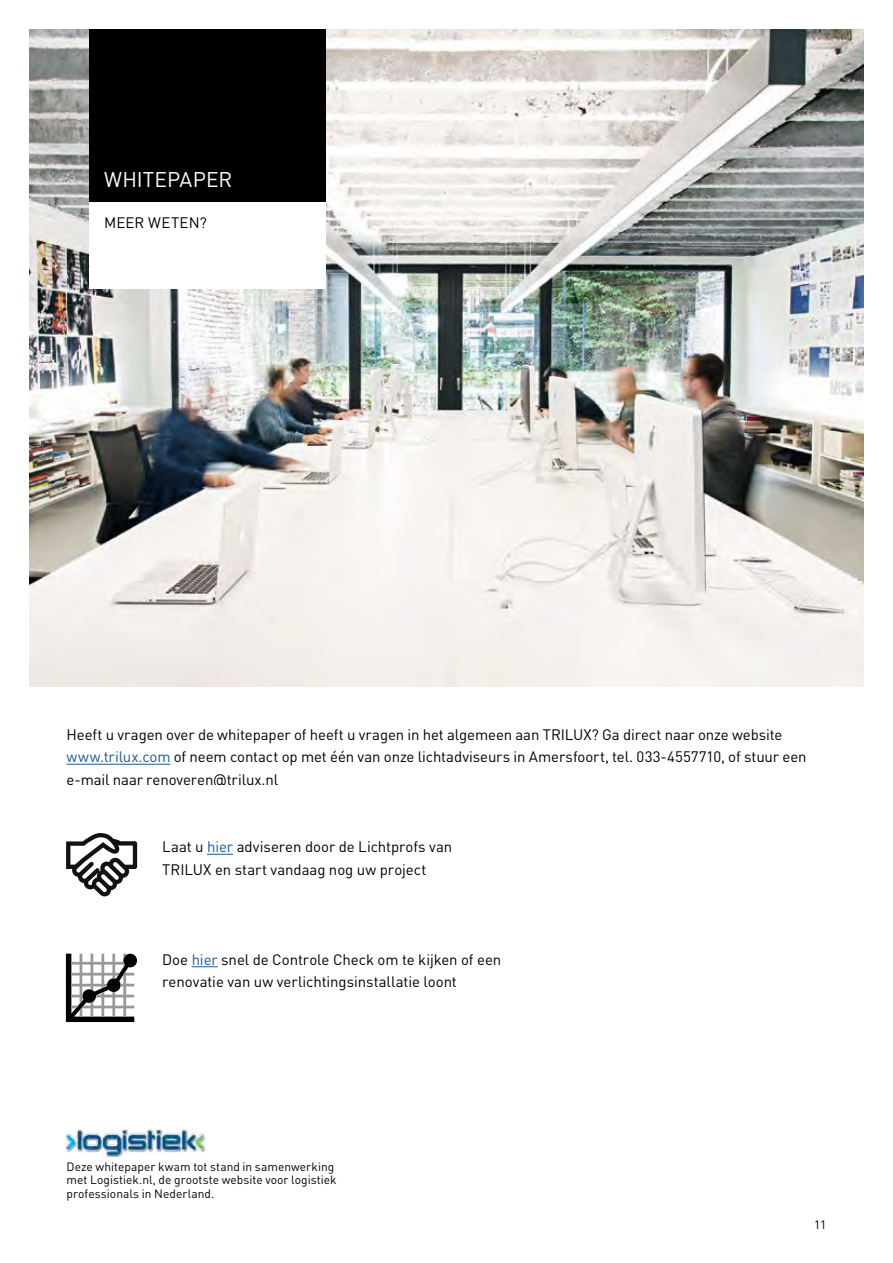
<style>
.page{position:relative;width:893px;height:1263px;background:#fff}
.page>*{position:absolute;margin:0;border:0;box-sizing:border-box;transform-origin:0 0}
.Leuchte_negativ{font:21px "Trilux DIN";color:#fff}
.Nutzenargumente{font:15px/22.5px "Trilux DIN";letter-spacing:-.005em;color:#000}
.Bereich_grau{font:15px "Trilux DIN";letter-spacing:.005em;color:#000}
.Nutzenargumente-2{font:12px/13.8px "Trilux DIN";color:#000}
.s1{color:#165b9a}
</style>
<div class="page">
<hr style="left:67px;top:764px;width:103px;height:1px;background:#165b9a">
<svg style="left:207px;top:854px;width:26px;height:1px"></svg>
<svg style="left:192px;top:966px;width:26px;height:1px"></svg>
<img style="left:66px;top:1129px;width:139px;height:28px">
<img style="left:30px;top:30px;width:833px;height:657px">
<svg style="left:66px;top:833px;width:71px;height:63px"></svg>
<svg style="left:66px;top:954px;width:71px;height:68px"></svg>
<div style="left:89px;top:30px;width:236px;height:172px;background:#000"></div>
<div style="left:89px;top:202px;width:236px;height:86px;background:#fff"></div>
<p class="Leuchte_negativ" style="left:104px;top:166px;width:130px">WHITEPAPER</p>
<p class="Bereich_grau" style="left:104px;top:213px;width:104px">MEER WETEN?</p>
<p class="Nutzenargumente" style="left:67px;top:723px;width:741px">Heeft u vragen over de whitepaper of heeft u vragen in het algemeen aan TRILUX? Ga direct naar onze website <span class="s1">www.trilux.com</span> of neem contact op met één van onze lichtadviseurs in Amersfoort, tel. 033-4557710, of stuur een e-mail naar renoveren@trilux.nl</p>
<p class="Nutzenargumente" style="left:162px;top:835px;width:292px">Laat u <span class="s1">hier</span> adviseren door de Lichtprofs van<br>TRILUX en start vandaag nog uw project</p>
<p class="Nutzenargumente" style="left:162px;top:948px;width:341px">Doe <span class="s1">hier</span> snel de Controle Check om te kijken of een renovatie van uw verlichtingsinstallatie loont</p>
<p class="Nutzenargumente-2" style="left:67px;top:1159px;width:272px">Deze whitepaper kwam tot stand in samenwerking met Logistiek.nl, de grootste website voor logistiek professionals in Nederland.</p>
<p class="Nutzenargumente-2" style="left:814px;top:1218px;width:14px">11</p>
</div>
